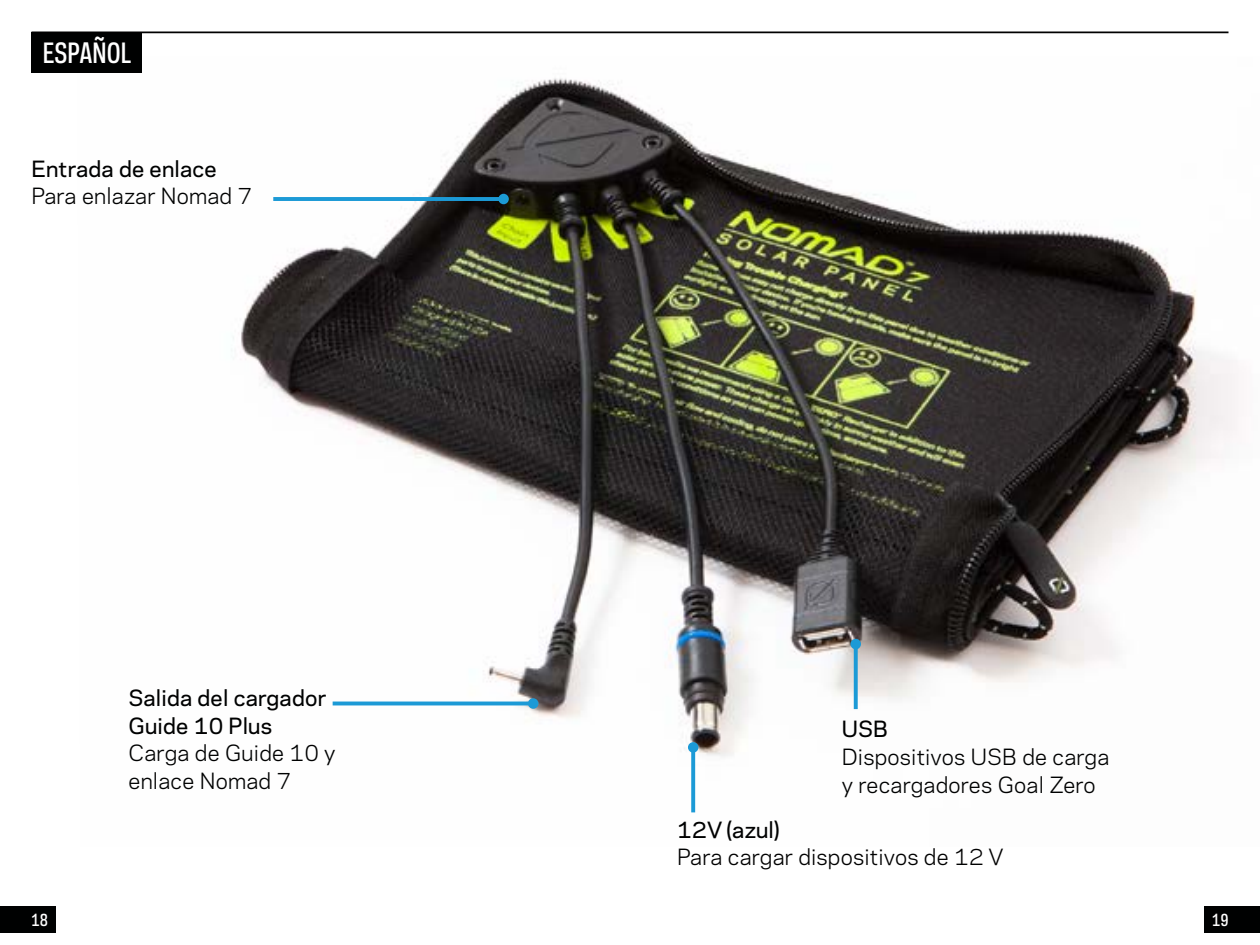
<style>
.page{position:relative;width:1260px;height:945px;background:#fff}
.page>*{position:absolute;margin:0;border:0;box-sizing:border-box;transform-origin:0 0}
.t1{font:500 26.25px "Galaxie Polaris Condensed";color:#fff}
.t2{font:21px/27.7px "Galaxie Polaris";letter-spacing:.01em;color:#000101}
.t3{font:500 21px/27.7px "Galaxie Polaris";letter-spacing:.01em;color:#000101}
.t4{font:500 15.75px "Galaxie Polaris Condensed";color:#fff}
</style>
<div class="page">
<div style="left:0;top:906px;width:55px;height:27px;background:#000101"></div>
<div style="left:1205px;top:906px;width:55px;height:27px;background:#000101"></div>
<img style="left:231px;top:78px;width:1007px;height:735px">
<hr style="left:273px;top:197px;width:232px;height:4px;background:#1c9ad6">
<div style="left:498px;top:194px;width:11px;height:10px;background:#1c9ad6;border-radius:50%"></div>
<hr style="left:333px;top:702px;width:202px;height:3px;background:#1c9ad6">
<div style="left:528px;top:698px;width:10px;height:11px;background:#1c9ad6;border-radius:50%"></div>
<svg style="left:691px;top:753px;width:4px;height:59px"></svg>
<div style="left:688px;top:742px;width:10px;height:11px;background:#1c9ad6;border-radius:50%"></div>
<svg style="left:854px;top:649px;width:4px;height:60px"></svg>
<div style="left:850px;top:639px;width:11px;height:10px;background:#1c9ad6;border-radius:50%"></div>
<div style="left:32px;top:33px;width:110px;height:40px;background:#000101"></div>
<hr style="left:32px;top:32px;width:1196px;height:1px;background:#000">
<p class="t1" style="left:43px;top:35px;width:90px">ESPAÑOL</p>
<p class="t3" style="left:31px;top:154px;width:187px">Entrada de enlace</p>
<p class="t2" style="left:31px;top:181px;width:223px">Para enlazar Nomad 7</p>
<p class="t3" style="left:129px;top:683px;width:199px">Salida del cargador<br>Guide 10 Plus</p>
<p class="t2" style="left:129px;top:738px;width:209px">Carga de Guide 10 y enlace Nomad 7</p>
<p class="t3" style="left:842px;top:714px;width:48px">USB</p>
<p class="t2" style="left:842px;top:742px;width:269px">Dispositivos USB de carga y recargadores Goal Zero</p>
<p class="t3" style="left:677px;top:815px;width:104px">12V (azul)</p>
<p class="t2" style="left:677px;top:842px;width:328px">Para cargar dispositivos de 12 V</p>
<p class="t4" style="left:32px;top:909px;width:18px">18</p>
<p class="t4" style="left:1212px;top:909px;width:18px">19</p>
</div>
